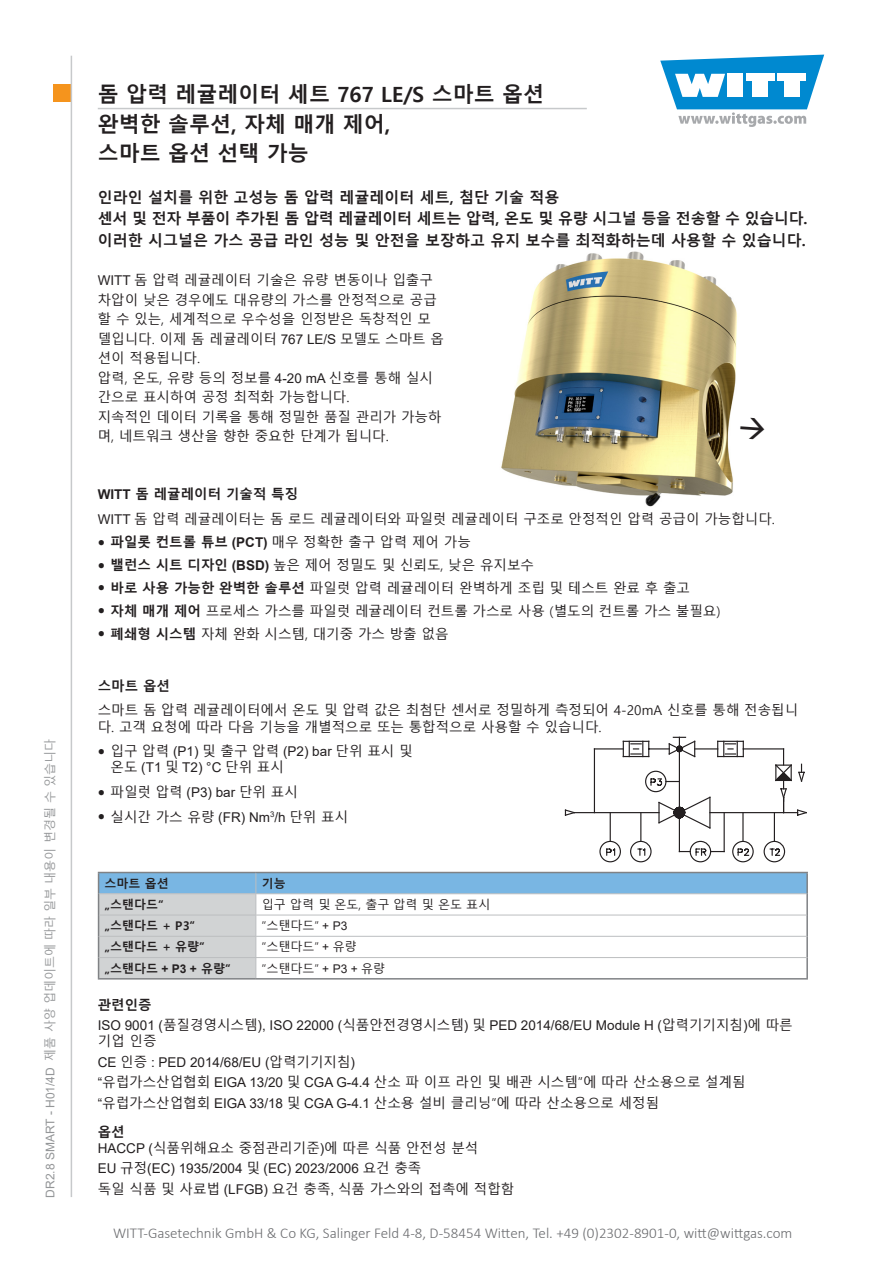
<style>
.page{position:relative;width:893px;height:1263px;background:#fff}
.page>*{position:absolute;margin:0;border:0;box-sizing:border-box;transform-origin:0 0}
.t1{font:700 21px/28.5px "Malgun Gothic";color:#231f20}
.t2{font:300 15px "Calibri";color:#6b6c6f}
.Überschrift{font:700 15px "Malgun Gothic";color:#231f20}
.Überschrift-2{font:700 15px "Malgun Gothic";letter-spacing:-.02em;color:#231f20}
.Grundtext{font:13.5px/19.5px "Malgun Gothic";color:#231f20}
.Grundtext-2{font:13.5px/16.2px "Arial";color:#231f20}
.Überschrift-3{font:700 13.5px "Malgun Gothic";color:#231f20}
.Grundtext-3{font:12px "Malgun Gothic";color:#231f20}
.Grundtext-4{font:700 12px "Malgun Gothic";color:#231f20}
.t3{font:12px "Malgun Gothic";color:#949698}
.s1{font-family:"Arial"}
.s2{font-family:"Bookman Old Style";font-size:12px}
.s3{font-weight:700}
.s4{font-family:"Arial";font-weight:700}
.s5{font-family:"Malgun Gothic"}
</style>
<div class="page">
<div style="left:53px;top:85px;width:17px;height:17px;background:#f5941d"></div>
<svg style="left:660px;top:55px;width:164px;height:72px"></svg>
<hr style="left:71px;top:56px;width:1px;height:1141px;background:#c7c9cb">
<hr style="left:98px;top:108px;width:489px;height:1px;background:#c7c9cb">
<img style="left:501px;top:251px;width:236px;height:256px">
<hr style="left:710px;top:812px;width:88px;height:1px;background:#231f20">
<hr style="left:574px;top:812px;width:85px;height:1px;background:#231f20">
<svg style="left:657px;top:796px;width:54px;height:33px"></svg>
<hr style="left:658px;top:802px;width:2px;height:21px;background:#231f20">
<svg style="left:564px;top:809px;width:12px;height:7px"></svg>
<hr style="left:679px;top:813px;width:1px;height:38px;background:#231f20">
<svg style="left:610px;top:813px;width:1px;height:28px"></svg>
<hr style="left:594px;top:749px;width:1px;height:64px;background:#231f20">
<hr style="left:679px;top:749px;width:1px;height:64px;background:#231f20">
<hr style="left:743px;top:748px;width:41px;height:1px;background:#231f20">
<div style="left:599px;top:841px;width:22px;height:21px;border:1px solid #231f20;border-radius:50%"></div>
<svg style="left:606px;top:848px;width:10px;height:8px"></svg>
<div style="left:645px;top:771px;width:21px;height:21px;border:1px solid #231f20;border-radius:50%"></div>
<svg style="left:650px;top:777px;width:29px;height:10px"></svg>
<svg style="left:640px;top:813px;width:1px;height:28px"></svg>
<div style="left:630px;top:841px;width:22px;height:21px;border:1px solid #231f20;border-radius:50%"></div>
<svg style="left:637px;top:848px;width:9px;height:8px"></svg>
<hr style="left:742px;top:813px;width:2px;height:28px;background:#231f20">
<div style="left:732px;top:841px;width:22px;height:21px;border:1px solid #231f20;border-radius:50%"></div>
<svg style="left:737px;top:848px;width:13px;height:8px"></svg>
<svg style="left:774px;top:749px;width:33px;height:92px"></svg>
<div style="left:764px;top:841px;width:21px;height:21px;border:1px solid #231f20;border-radius:50%"></div>
<svg style="left:769px;top:848px;width:12px;height:8px"></svg>
<hr style="left:724px;top:813px;width:1px;height:38px;background:#231f20">
<svg style="left:679px;top:840px;width:46px;height:23px"></svg>
<svg style="left:594px;top:737px;width:150px;height:21px"></svg>
<hr style="left:256px;top:872px;width:552px;height:1px;background:#808285">
<hr style="left:806px;top:873px;width:2px;height:21px;background:#808285">
<hr style="left:806px;top:894px;width:2px;height:21px;background:#808285">
<hr style="left:806px;top:915px;width:2px;height:21px;background:#808285">
<hr style="left:806px;top:936px;width:2px;height:21px;background:#808285">
<hr style="left:806px;top:957px;width:2px;height:21px;background:#808285">
<hr style="left:256px;top:978px;width:552px;height:1px;background:#808285">
<svg style="left:98px;top:872px;width:709px;height:107px"></svg>
<p class="t3" style="left:43px;top:1197px;width:460px;rotate:-90deg"><span class="s1">DR2.8 SMART - H01/4D</span> 제품 사양 업데이트에 따라 일부 내용이 변경될 수 있습니다</p>
<h1 class="t1" style="left:98px;top:80px;width:448px">돔 압력 레귤레이터 세트 767 LE/S 스마트 옵션</h1>
<p class="t1" style="left:98px;top:110px;width:294px">완벽한 솔루션, 자체 매개 제어, 스마트 옵션 선택 가능</p>
<p class="Überschrift" style="left:98px;top:188px;width:463px">인라인 설치를 위한 고성능 돔 압력 레귤레이터 세트, 첨단 기술 적용</p>
<p class="Überschrift-2" style="left:98px;top:210px;width:711px">센서 및 전자 부품이 추가된 돔 압력 레귤레이터 세트는 압력, 온도 및 유량 시그널 등을 전송할 수 있습니다.</p>
<p class="Überschrift" style="left:98px;top:231px;width:709px">이러한 시그널은 가스 공급 라인 성능 및 안전을 보장하고 유지 보수를 최적화하는데 사용할 수 있습니다.</p>
<p class="Grundtext" style="left:98px;top:271px;width:348px"><span class="s1">WITT</span> 돔 압력 레귤레이터 기술은 유량 변동이나 입출구 차압이 낮은 경우에도 대유량의 가스를 안정적으로 공급 할 수 있는, 세계적으로 우수성을 인정받은 독창적인 모 델입니다. 이제 돔 레귤레이터 <span class="s1">767 LE/S</span> 모델도 스마트 옵 션이 적용됩니다.</p>
<p class="Grundtext" style="left:98px;top:368px;width:337px">압력, 온도, 유량 등의 정보를 <span class="s1">4-20 mA</span> 신호를 통해 실시 간으로 표시하여 공정 최적화 가능합니다.</p>
<p class="Grundtext" style="left:98px;top:407px;width:345px">지속적인 데이터 기록을 통해 정밀한 품질 관리가 가능하 며, 네트워크 생산을 향한 중요한 단계가 됩니다.</p>
<p class="Überschrift-3" style="left:98px;top:486px;width:202px"><span class="s1">WITT</span> 돔 레귤레이터 기술적 특징</p>
<p class="Grundtext" style="left:98px;top:510px;width:678px"><span class="s1">WITT</span> 돔 압력 레귤레이터는 돔 로드 레귤레이터와 파일럿 레귤레이터 구조로 안정적인 압력 공급이 가능합니다.</p>
<p class="Grundtext" style="left:98px;top:533px;width:375px"><span class="s2">●</span> <span class="s3">파일롯 컨트롤 튜브</span> <span class="s4">(PCT)</span> 매우 정확한 출구 압력 제어 가능</p>
<p class="Grundtext" style="left:98px;top:556px;width:438px"><span class="s2">●</span> <span class="s3">밸런스 시트 디자인</span> <span class="s4">(BSD)</span> 높은 제어 정밀도 및 신뢰도, 낮은 유지보수</p>
<p class="Grundtext" style="left:98px;top:579px;width:594px"><span class="s2">●</span> <span class="s3">바로 사용 가능한 완벽한 솔루션</span> 파일럿 압력 레귤레이터 완벽하게 조립 및 테스트 완료 후 출고</p>
<p class="Grundtext" style="left:98px;top:601px;width:624px"><span class="s2">●</span> <span class="s3">자체 매개 제어</span> 프로세스 가스를 파일럿 레귤레이터 컨트롤 가스로 사용 (별도의 컨트롤 가스 불필요)</p>
<p class="Grundtext" style="left:98px;top:624px;width:352px"><span class="s2">●</span> <span class="s3">폐쇄형 시스템</span> 자체 완화 시스템, 대기중 가스 방출 없음</p>
<p class="Überschrift-3" style="left:98px;top:678px;width:74px">스마트 옵션</p>
<p class="Grundtext" style="left:98px;top:703px;width:702px;line-height:16.2px">스마트 돔 압력 레귤레이터에서 온도 및 압력 값은 최첨단 센서로 정밀하게 측정되어 4-20mA 신호를 통해 전송됩니 다. 고객 요청에 따라 다음 기능을 개별적으로 또는 통합적으로 사용할 수 있습니다.</p>
<p class="Grundtext" style="left:111px;top:743px;width:304px;line-height:16.2px;text-indent:-13px"><span class="s2">●</span> 입구 압력 <span class="s1">(P1)</span> 및 출구 압력 <span class="s1">(P2) bar</span> 단위 표시 및 온도 <span class="s1">(T1</span> 및 <span class="s1">T2) °C</span> 단위 표시</p>
<p class="Grundtext" style="left:98px;top:783px;width:202px"><span class="s2">●</span> 파일럿 압력 <span class="s1">(P3) bar</span> 단위 표시</p>
<p class="Grundtext" style="left:98px;top:807px;width:252px"><span class="s2">●</span> 실시간 가스 유량 <span class="s1">(FR) Nm</span><sup>3</sup><span class="s1">/h</span> 단위 표시</p>
<p class="Grundtext-4" style="left:105px;top:876px;width:66px">스마트 옵션</p>
<p class="Grundtext-4" style="left:262px;top:876px;width:25px">기능</p>
<p class="Grundtext-4" style="left:105px;top:897px;width:61px">„스탠다드“</p>
<p class="Grundtext-3" style="left:262px;top:898px;width:230px">입구 압력 및 온도, 출구 압력 및 온도 표시</p>
<p class="Grundtext-4" style="left:105px;top:919px;width:92px">„스탠다드 + P3“</p>
<p class="Grundtext-3" style="left:262px;top:919px;width:87px">“스탠다드” <span class="s1">+ P3</span></p>
<p class="Grundtext-4" style="left:105px;top:940px;width:102px">„스탠다드 + 유량“</p>
<p class="Grundtext-3" style="left:262px;top:940px;width:96px">“스탠다드” <span class="s1">+</span> 유량</p>
<p class="Grundtext-4" style="left:105px;top:961px;width:128px">„스탠다드 <span class="s1">+ P3 +</span> 유량“</p>
<p class="Grundtext-3" style="left:262px;top:961px;width:125px">“스탠다드” <span class="s1">+ P3 +</span> 유량</p>
<p class="Überschrift-3" style="left:98px;top:997px;width:55px">관련인증</p>
<p class="Grundtext-2" style="left:98px;top:1017px;width:696px">ISO 9001 (<span class="s5">품질경영시스템</span>), ISO 22000 (<span class="s5">식품안전경영시스템</span>) <span class="s5">및</span> PED 2014/68/EU Module H (<span class="s5">압력기기지침</span>)<span class="s5">에 따른 기업 인증</span></p>
<p class="Grundtext-2" style="left:98px;top:1054px;width:259px">CE <span class="s5">인증</span> : PED 2014/68/EU (<span class="s5">압력기기지침</span>)</p>
<p class="Grundtext" style="left:98px;top:1073px;width:649px"><span class="s1">“</span>유럽가스산업협회 <span class="s1">EIGA 13/20</span> 및 <span class="s1">CGA G-4.4</span> 산소 파 이프 라인 및 배관 시스템”에 따라 산소용으로 설계됨</p>
<p class="Grundtext" style="left:98px;top:1093px;width:563px"><span class="s1">“</span>유럽가스산업협회 <span class="s1">EIGA 33/18</span> 및 <span class="s1">CGA G-4.1</span> 산소용 설비 클리닝”에 따라 산소용으로 세정됨</p>
<p class="Grundtext" style="left:98px;top:1124px;width:382px;line-height:16.2px"><span class="s3">옵션<br></span><span class="s1">HACCP (</span>식품위해요소 중점관리기준<span class="s1">)</span>에 따른 식품 안전성 분석</p>
<p class="Grundtext-2" style="left:98px;top:1160px;width:325px">EU <span class="s5">규정</span>(EC) 1935/2004 <span class="s5">및</span> (EC) 2023/2006 <span class="s5">요건 충족</span></p>
<p class="Grundtext" style="left:98px;top:1179px;width:418px">독일 식품 및 사료법 <span class="s1">(LFGB)</span> 요건 충족<span class="s1">,</span> 식품 가스와의 접촉에 적합함</p>
<p class="t2" style="left:113px;top:1224px;width:681px">WITT-Gasetechnik GmbH &amp; Co KG, Salinger Feld 4-8, D-58454 Witten, Tel. +49 (0)2302-8901-0, witt@wittgas.com</p>
</div>
